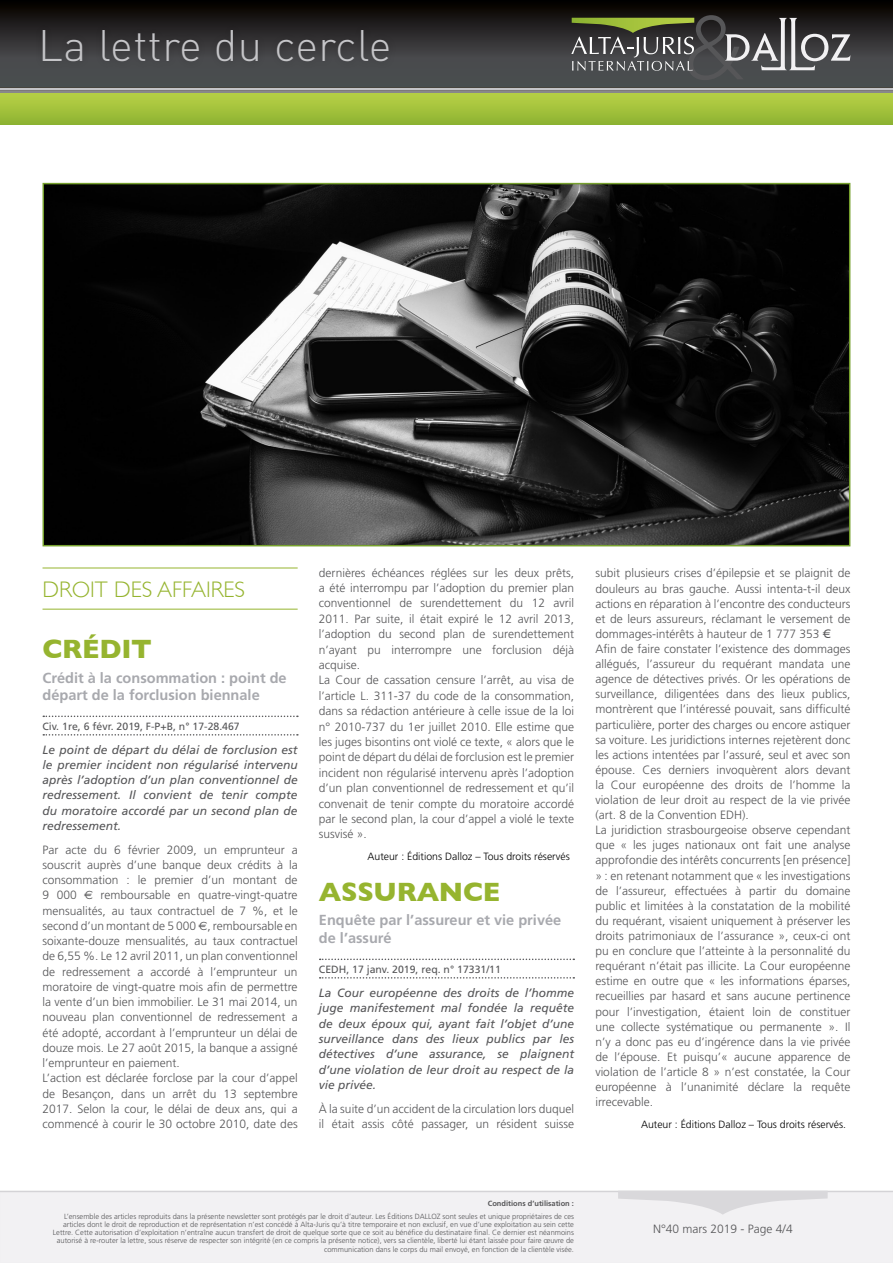
<style>
.page{position:relative;width:893px;height:1263px;background:#fff}
.page>*{position:absolute;margin:0;border:0;box-sizing:border-box;transform-origin:0 0}
.t1{font:300 95.85px "Gill Sans";color:#565658}
.t2{font:300 43.5px "DIN";letter-spacing:.01em;color:#c5c5c8}
.t3{font:700 27px "Gill Sans";letter-spacing:-.01em;color:#96b42f}
.t4{font:300 22.5px "Gill Sans";color:#96b42f}
.t5{font:700 14.55px/17.7px "Frutiger";color:#a8a9ae}
.t6{font:300 12px/15.1px "Frutiger";color:#565658}
.t7{font:italic 12px/15.5px "Frutiger";color:#565658;text-align:justify}
.t8{font:300 10.5px "Frutiger";color:#000}
.t9{font:10.5px "Frutiger";color:#565658}
.t10{font:300 7.5px/8.2px "Frutiger";color:#565658;text-align:right}
.t11{font:700 7.5px "Frutiger";color:#565658}
.s1{font-family:"Euro Sans";font-weight:400}
</style>
<div class="page">
<div style="left:0;top:1190px;width:893px;height:73px;background:#f2f1f3"></div>
<hr style="left:43px;top:568px;width:255px;height:1px;background:#96b42f">
<hr style="left:43px;top:609px;width:255px;height:1px;background:#96b42f">
<svg style="left:43px;top:715px;width:255px;height:2px"></svg>
<svg style="left:43px;top:734px;width:255px;height:1px"></svg>
<svg style="left:320px;top:958px;width:254px;height:2px"></svg>
<svg style="left:320px;top:977px;width:254px;height:1px"></svg>
<img style="left:46px;top:186px;width:801px;height:357px">
<div style="left:43px;top:183px;width:807px;height:363px;border:2px solid #76a02d"></div>
<svg style="left:0;top:0;width:893px;height:87px;background:#2d2d2d"></svg>
<div style="left:35px;top:22px;width:362px;height:47px;background:#000;opacity:.2"></div>
<svg style="left:0;top:93px;width:893px;height:31px;background:#a3c23c"></svg>
<hr style="left:0;top:87px;width:893px;height:2px;background:#47453e">
<hr style="left:0;top:89px;width:893px;height:2px;background:#c3c4c7">
<hr style="left:0;top:90px;width:893px;height:2px;background:#7d7a7a">
<hr style="left:0;top:91px;width:893px;height:2px;background:#88878a">
<svg style="left:571px;top:18px;width:123px;height:53px;background:#606452"></svg>
<svg style="left:725px;top:18px;width:126px;height:52px"></svg>
<svg style="left:618px;top:1191px;width:210px;height:24px"></svg>
<div style="left:43px;top:1200px;width:531px;height:51px;background:#f2f1f3"></div>
<h2 class="t2" style="left:38px;top:19px;width:355px">La lettre du cercle</h2>
<h1 class="t1" style="left:685px;top:-28px;width:60px">&amp;</h1>
<h3 class="t4" style="left:43px;top:572px;width:204px">DROIT DES AFFAIRES</h3>
<h3 class="t3" style="left:43px;top:628px;width:111px">CRÉDIT</h3>
<p class="t5" style="left:43px;top:669px;width:246px">Crédit à la consommation : point de départ de la forclusion biennale</p>
<p class="t9" style="left:43px;top:720px;width:199px">Civ. 1re, 6 févr. 2019, F-P+B, n° 17-28.467</p>
<p class="t7" style="left:43px;top:742px;width:257px">Le point de départ du délai de forclusion est le premier incident non régularisé intervenu après l’adoption d’un plan conventionnel de redressement. Il convient de tenir compte du moratoire accordé par un second plan de redressement.</p>
<p class="t6" style="left:43px;top:842px;width:257px">Par acte du 6 février 2009, un emprunteur a souscrit auprès d’une banque deux crédits à la consommation : le premier d’un montant de 9 000 <span class="s1">€</span> remboursable en quatre-vingt-quatre mensualités, au taux contractuel de 7 %, et le second d’un montant de 5 000 <span class="s1">€</span>, remboursable en soixante-douze mensualités, au taux contractuel de 6,55 %. Le 12 avril 2011, un plan conventionnel de redressement a accordé à l’emprunteur un moratoire de vingt-quatre mois afin de permettre la vente d’un bien immobilier. Le 31 mai 2014, un nouveau plan conventionnel de redressement a été adopté, accordant à l’emprunteur un délai de douze mois. Le 27 août 2015, la banque a assigné l’emprunteur en paiement.<br>L’action est déclarée forclose par la cour d’appel de Besançon, dans un arrêt du 13 septembre 2017. Selon la cour, le délai de deux ans, qui a commencé à courir le 30 octobre 2010, date des</p>
<p class="t6" style="left:319px;top:565px;width:257px">dernières échéances réglées sur les deux prêts, a été interrompu par l’adoption du premier plan conventionnel de surendettement du 12 avril 2011. Par suite, il était expiré le 12 avril 2013, l’adoption du second plan de surendettement n’ayant pu interrompre une forclusion déjà acquise.<br>La Cour de cassation censure l’arrêt, au visa de l’article L. 311-37 du code de la consommation, dans sa rédaction antérieure à celle issue de la loi n° 2010-737 du 1er juillet 2010. Elle estime que les juges bisontins ont violé ce texte, « alors que le point de départ du délai de forclusion est le premier incident non régularisé intervenu après l’adoption d’un plan conventionnel de redressement et qu’il convenait de tenir compte du moratoire accordé par le second plan, la cour d’appel a violé le texte susvisé ».</p>
<p class="t8" style="left:368px;top:850px;width:204px">Auteur : Éditions Dalloz – Tous droits réservés</p>
<h3 class="t3" style="left:319px;top:870px;width:183px">ASSURANCE</h3>
<p class="t5" style="left:319px;top:911px;width:244px">Enquête par l’assureur et vie privée de l’assuré</p>
<p class="t9" style="left:319px;top:963px;width:184px">CEDH, 17 janv. 2019, req. n° 17331/11</p>
<p class="t7" style="left:319px;top:985px;width:257px">La Cour européenne des droits de l’homme juge manifestement mal fondée la requête de deux époux qui, ayant fait l’objet d’une surveillance dans des lieux publics par les détectives d’une assurance, se plaignent d’une violation de leur droit au respect de la vie privée.</p>
<p class="t6" style="left:319px;top:1101px;width:257px">À la suite d’un accident de la circulation lors duquel il était assis côté passager, un résident suisse</p>
<p class="t6" style="left:595px;top:566px;width:257px">subit plusieurs crises d’épilepsie et se plaignit de douleurs au bras gauche. Aussi intenta-t-il deux actions en réparation à l’encontre des conducteurs et de leurs assureurs, réclamant le versement de dommages-intérêts à hauteur de 1 777 353 €.<br>Afin de faire constater l’existence des dommages allégués, l’assureur du requérant mandata une agence de détectives privés. Or les opérations de surveillance, diligentées dans des lieux publics, montrèrent que l’intéressé pouvait, sans difficulté particulière, porter des charges ou encore astiquer sa voiture. Les juridictions internes rejetèrent donc les actions intentées par l’assuré, seul et avec son épouse. Ces derniers invoquèrent alors devant la Cour européenne des droits de l’homme la violation de leur droit au respect de la vie privée (art. 8 de la Convention EDH).<br>La juridiction strasbourgeoise observe cependant que « les juges nationaux ont fait une analyse approfondie des intérêts concurrents [en présence] » : en retenant notamment que « les investigations de l’assureur, effectuées à partir du domaine public et limitées à la constatation de la mobilité du requérant, visaient uniquement à préserver les droits patrimoniaux de l’assurance », ceux-ci ont pu en conclure que l’atteinte à la personnalité du requérant n’était pas illicite. La Cour européenne estime en outre que « les informations éparses, recueillies par hasard et sans aucune pertinence pour l’investigation, étaient loin de constituer une collecte systématique ou permanente ». Il n’y a donc pas eu d’ingérence dans la vie privée de l’épouse. Et puisqu’« aucune apparence de violation de l’article 8 » n’est constatée, la Cour européenne à l’unanimité déclare la requête irrecevable.</p>
<p class="t8" style="left:641px;top:1118px;width:207px">Auteur : Éditions Dalloz – Tous droits réservés.</p>
<p class="t11" style="left:488px;top:1199px;width:88px">Conditions d’utilisation :</p>
<p class="t10" style="left:53px;top:1212px;width:523px">L’ensemble des articles reproduits dans la présente newsletter sont protégés par le droit d’auteur. Les Éditions DALLOZ sont seules et unique propriétaires de ces articles dont le droit de reproduction et de représentation n’est concédé à Alta-Juris qu’à titre temporaire et non exclusif, en vue d’une exploitation au sein cette Lettre. Cette autorisation d’exploitation n’entraîne aucun transfert de droit de quelque sorte que ce soit au bénéfice du destinataire final. Ce dernier est néanmoins autorisé à re-router la lettre, sous réserve de respecter son intégrité (en ce compris la présente notice), vers sa clientèle, liberté lui étant laissée pour faire œuvre de communication dans le corps du mail envoyé, en fonction de la clientèle visée.</p>
<p class="t6" style="left:653px;top:1221px;width:141px">N°40 mars 2019 - Page 4/4</p>
</div>
